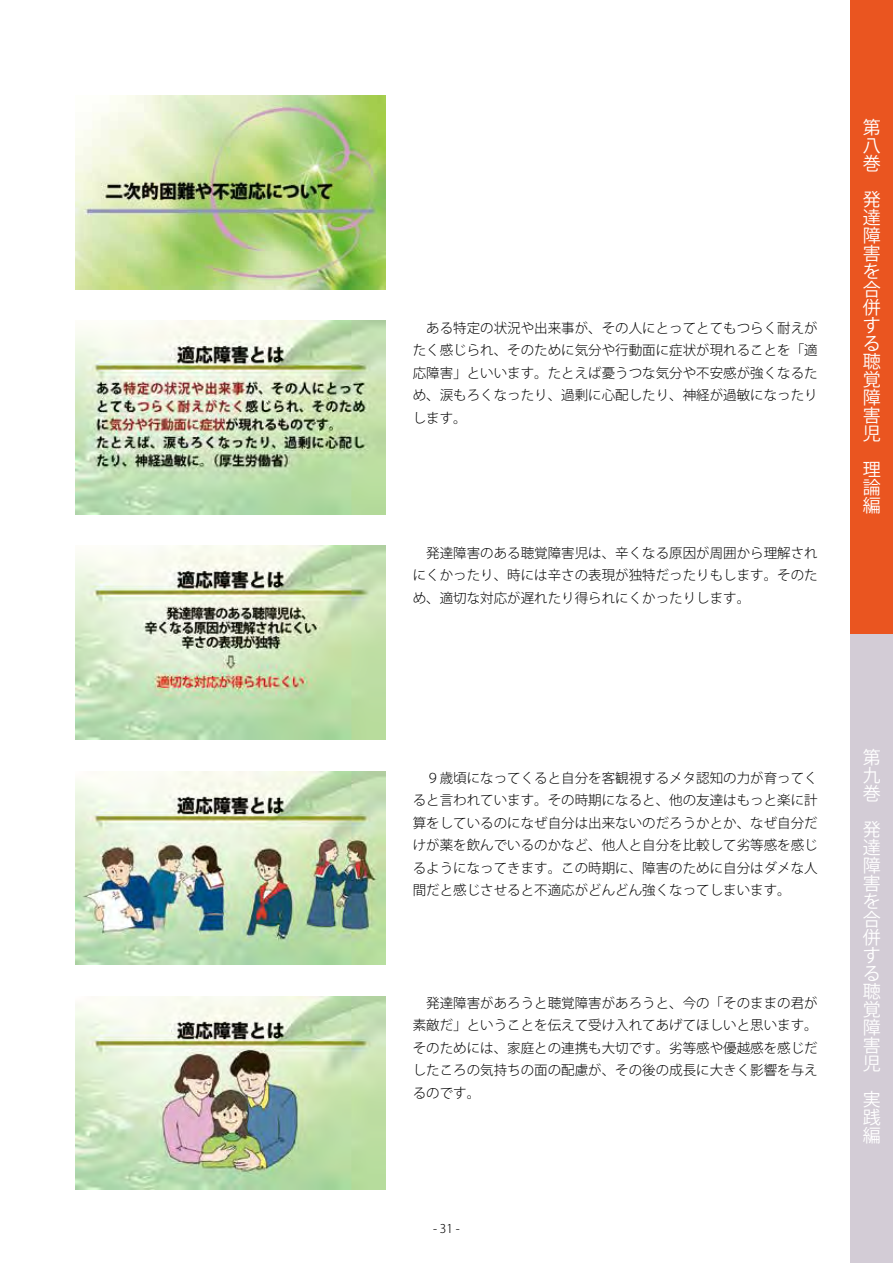
<style>
.page{position:relative;width:893px;height:1263px;background:#fff}
.page>*{position:absolute;margin:0;border:0;box-sizing:border-box;transform-origin:0 0}
.t1{font:18px/18px "Koz Go Pr 6 N";color:#fff;text-align:justify}
.t2{font:300 13.5px/22.5px "Koz Go Pr 6 N";color:#000;text-align:justify}
.t3{font:300 12px "Koz Go Pr 6 N";color:#000}
</style>
<div class="page">
<div style="left:850px;top:629px;width:43px;height:634px;background:#d3ccd6"></div>
<div style="left:850px;top:0;width:43px;height:634px;background:#ea5520"></div>
<img style="left:75px;top:96px;width:311px;height:193px">
<img style="left:75px;top:321px;width:311px;height:193px">
<img style="left:75px;top:546px;width:311px;height:193px">
<img style="left:75px;top:771px;width:311px;height:193px">
<img style="left:75px;top:996px;width:311px;height:193px">
<p class="t2" style="left:413px;top:317px;width:407px">　ある特定の状況や出来事が、その人にとってとてもつらく耐えがたく感じられ、そのために気分や行動面に症状が現れることを「適応障害」といいます。たとえば憂うつな気分や不安感が強くなるため、涙もろくなったり、過剰に心配したり、神経が過敏になったりします。</p>
<p class="t2" style="left:413px;top:542px;width:407px">　発達障害のある聴覚障害児は、辛くなる原因が周囲から理解されにくかったり、時には辛さの表現が独特だったりもします。そのため、適切な対応が遅れたり得られにくかったりします。</p>
<h1 class="t1" style="left:863px;top:118px;width:19px">第八巻</h1>
<h1 class="t1" style="left:863px;top:190px;width:19px">発達障害を合併する聴覚障害児</h1>
<h1 class="t1" style="left:863px;top:460px;width:19px">理論編</h1>
<p class="t2" style="left:413px;top:767px;width:407px">　９歳頃になってくると自分を客観視するメタ認知の力が育ってくると言われています。その時期になると、他の友達はもっと楽に計算をしているのになぜ自分は出来ないのだろうかとか、なぜ自分だけが薬を飲んでいるのかなど、他人と自分を比較して劣等感を感じるようになってきます。この時期に、障害のために自分はダメな人間だと感じさせると不適応がどんどん強くなってしまいます。</p>
<p class="t2" style="left:413px;top:992px;width:407px">　発達障害があろうと聴覚障害があろうと、今の「そのままの君が素敵だ」ということを伝えて受け入れてあげてほしいと思います。そのためには、家庭との連携も大切です。劣等感や優越感を感じだしたころの気持ちの面の配慮が、その後の成長に大きく影響を与えるのです。</p>
<p class="t3" style="left:433px;top:1221px;width:28px">- 31 -</p>
<h1 class="t1" style="left:863px;top:748px;width:19px">第九巻</h1>
<h1 class="t1" style="left:863px;top:820px;width:19px">発達障害を合併する聴覚障害児</h1>
<h1 class="t1" style="left:863px;top:1090px;width:19px">実践編</h1>
</div>
